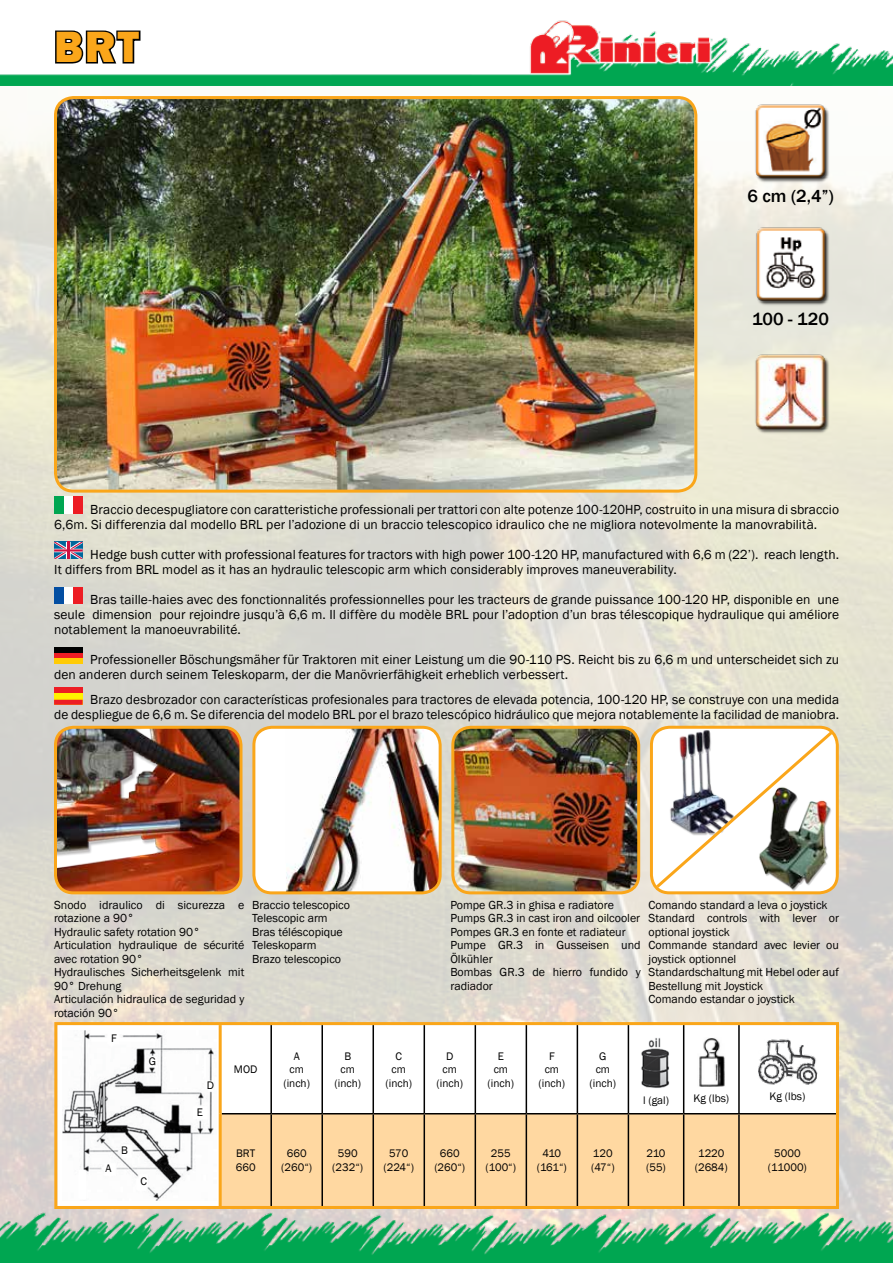
<style>
.page{position:relative;width:893px;height:1263px;background:#fff}
.page>*{position:absolute;margin:0;border:0;box-sizing:border-box;transform-origin:0 0}
.t1{font:800 45px "Franklin Gothic";color:#faa61a}
.t2{font:500 18px "Franklin Gothic";color:#000}
.t3{font:13.5px/15px "Franklin Gothic";letter-spacing:.005em;color:#000}
.t4{font:12px/13.5px "Franklin Gothic";color:#000}
.t5{font:11.25px/13.5px "Franklin Gothic";color:#000;text-align:center}
</style>
<div class="page">
<img style="left:0;top:20px;width:893px;height:1188px">
<img style="left:0;top:1208px;width:893px;height:55px">
<div style="left:650px;top:726px;width:189px;height:168px;border:3px solid #faa61a;border-radius:18px"></div>
<svg style="left:54px;top:29px;width:88px;height:36px"></svg>
<img style="left:56px;top:98px;width:638px;height:393px">
<div style="left:54px;top:96px;width:643px;height:397px;border:3px solid #faa61a;border-radius:18px"></div>
<div style="left:54px;top:497px;width:29px;height:17px;background:#fff"></div>
<div style="left:54px;top:497px;width:9px;height:17px;background:#00a651"></div>
<div style="left:73px;top:497px;width:10px;height:17px;background:#ed1d24"></div>
<svg style="left:54px;top:542px;width:29px;height:17px"></svg>
<hr style="left:54px;top:549px;width:29px;height:2px;background:#ce1141">
<svg style="left:63px;top:587px;width:11px;height:17px"></svg>
<div style="left:54px;top:587px;width:9px;height:17px;background:#034ea2"></div>
<div style="left:74px;top:587px;width:9px;height:17px;background:#ed1d24"></div>
<svg style="left:54px;top:653px;width:29px;height:6px"></svg>
<div style="left:54px;top:647px;width:29px;height:6px;background:#000"></div>
<div style="left:54px;top:659px;width:29px;height:5px;background:#ffcb05"></div>
<div style="left:54px;top:687px;width:29px;height:17px;background:#fff200"></div>
<div style="left:54px;top:687px;width:29px;height:6px;background:#ed1d24"></div>
<div style="left:54px;top:699px;width:29px;height:5px;background:#ed1d24"></div>
<div style="left:54px;top:699px;width:29px;height:5px;border:1px solid #ffcb05"></div>
<img style="left:453px;top:727px;width:186px;height:166px">
<div style="left:451px;top:726px;width:189px;height:168px;border:3px solid #faa61a;border-radius:18px"></div>
<div style="left:254px;top:727px;width:186px;height:166px;background:#fff;border-radius:18px"></div>
<img style="left:286px;top:727px;width:154px;height:166px">
<div style="left:252px;top:726px;width:190px;height:168px;border:3px solid #faa61a;border-radius:18px"></div>
<img style="left:56px;top:727px;width:185px;height:166px">
<div style="left:54px;top:726px;width:188px;height:168px;border:3px solid #faa61a;border-radius:18px"></div>
<svg style="left:58px;top:1026px;width:777px;height:179px"></svg>
<div style="left:222px;top:1114px;width:613px;height:91px;background:#ffd8a1"></div>
<hr style="left:270px;top:1025px;width:2px;height:88px;background:#000">
<hr style="left:321px;top:1025px;width:2px;height:88px;background:#000">
<hr style="left:372px;top:1025px;width:2px;height:88px;background:#000">
<hr style="left:424px;top:1025px;width:1px;height:88px;background:#000">
<hr style="left:475px;top:1025px;width:1px;height:88px;background:#000">
<hr style="left:526px;top:1025px;width:1px;height:88px;background:#000">
<hr style="left:577px;top:1025px;width:1px;height:88px;background:#000">
<hr style="left:628px;top:1025px;width:1px;height:88px;background:#000">
<hr style="left:683px;top:1025px;width:1px;height:88px;background:#000">
<hr style="left:738px;top:1025px;width:2px;height:88px;background:#000">
<hr style="left:222px;top:1113px;width:49px;height:1px;background:#000">
<hr style="left:271px;top:1113px;width:51px;height:1px;background:#000">
<hr style="left:270px;top:1114px;width:2px;height:92px;background:#000">
<hr style="left:322px;top:1113px;width:51px;height:1px;background:#000">
<hr style="left:321px;top:1114px;width:2px;height:92px;background:#000">
<hr style="left:373px;top:1113px;width:51px;height:1px;background:#000">
<hr style="left:372px;top:1114px;width:2px;height:92px;background:#000">
<hr style="left:424px;top:1113px;width:51px;height:1px;background:#000">
<hr style="left:424px;top:1114px;width:1px;height:92px;background:#000">
<hr style="left:475px;top:1113px;width:51px;height:1px;background:#000">
<hr style="left:475px;top:1114px;width:1px;height:92px;background:#000">
<hr style="left:526px;top:1113px;width:51px;height:1px;background:#000">
<hr style="left:526px;top:1114px;width:1px;height:92px;background:#000">
<hr style="left:577px;top:1113px;width:51px;height:1px;background:#000">
<hr style="left:577px;top:1114px;width:1px;height:92px;background:#000">
<hr style="left:628px;top:1113px;width:56px;height:1px;background:#000">
<hr style="left:628px;top:1114px;width:1px;height:92px;background:#000">
<hr style="left:684px;top:1113px;width:55px;height:1px;background:#000">
<hr style="left:683px;top:1114px;width:1px;height:92px;background:#000">
<hr style="left:739px;top:1113px;width:97px;height:1px;background:#000">
<hr style="left:738px;top:1114px;width:2px;height:92px;background:#000">
<hr style="left:219px;top:1025px;width:3px;height:89px;background:#faa61a">
<hr style="left:219px;top:1114px;width:3px;height:92px;background:#faa61a">
<img style="left:63px;top:1030px;width:153px;height:170px">
<img style="left:635px;top:1035px;width:42px;height:56px">
<img style="left:697px;top:1037px;width:28px;height:51px">
<img style="left:751px;top:1038px;width:73px;height:49px">
<div style="left:54px;top:1022px;width:785px;height:187px;border:3px solid #faa61a"></div>
<img style="left:742px;top:347px;width:97px;height:93px">
<img style="left:742px;top:96px;width:97px;height:94px">
<img style="left:743px;top:224px;width:96px;height:88px">
<svg style="left:653px;top:728px;width:183px;height:163px"></svg>
<img style="left:755px;top:779px;width:79px;height:118px">
<h1 class="t1" style="left:54px;top:18px;width:86px">BRT</h1>
<h2 class="t2" style="left:747px;top:185px;width:88px">6 cm (2,4”)</h2>
<h2 class="t2" style="left:752px;top:308px;width:78px">100 - 120</h2>
<p class="t3" style="left:54px;top:502px;width:786px;text-indent:36px">Braccio decespugliatore con caratteristiche professionali per trattori con alte potenze 100-120HP, costruito in una misura di sbraccio<br>6,6m. Si differenzia dal modello BRL per l’adozione di un braccio telescopico idraulico che ne migliora notevolmente la manovrabilità.</p>
<p class="t3" style="left:54px;top:547px;width:786px;text-indent:36px">Hedge bush cutter with professional features for tractors with high power 100-120 HP, manufactured with 6,6 m (22’). reach length.<br>It differs from BRL model as it has an hydraulic telescopic arm which considerably improves maneuverability.</p>
<p class="t3" style="left:54px;top:592px;width:786px;text-align:justify;text-indent:36px">Bras taille-haies avec des fonctionnalités professionnelles pour les tracteurs de grande puissance 100-120 HP, disponible en une seule dimension pour rejoindre jusqu’à 6,6 m. Il diffère du modèle BRL pour l’adoption d’un bras télescopique hydraulique qui améliore notablement la manoeuvrabilité.</p>
<p class="t3" style="left:54px;top:652px;width:786px;text-indent:36px">Professioneller Böschungsmäher für Traktoren mit einer Leistung um die 90-110 PS. Reicht bis zu 6,6 m und unterscheidet sich zu den anderen durch seinem Teleskoparm, der die Manövrierfähigkeit erheblich verbessert.</p>
<p class="t3" style="left:54px;top:693px;width:787px;text-align:right">Brazo desbrozador con características profesionales para tractores de elevada potencia, 100-120 HP, se construye con una medida<br>de despliegue de 6,6 m. Se diferencia del modelo BRL por el brazo telescópico hidráulico que mejora notablemente la facilidad de maniobra.</p>
<p class="t4" style="left:54px;top:898px;width:192px">Snodo idraulico di sicurezza e rotazione a 90°<br>Hydraulic safety rotation 90°<br>Articulation hydraulique de sécurité avec rotation 90°<br>Hydraulisches Sicherheitsgelenk mit<br>90° Drehung<br>Articulación hidraulica de seguridad y rotación 90°</p>
<p class="t4" style="left:252px;top:898px;width:99px">Braccio telescopico<br>Telescopic arm<br>Bras téléscopique<br>Teleskoparm<br>Brazo telescopico</p>
<p class="t4" style="left:450px;top:898px;width:192px">Pompe GR.3 in ghisa e radiatore<br>Pumps GR.3 in cast iron and oilcooler<br>Pompes GR.3 en fonte et radiateur<br>Pumpe GR.3 in Gusseisen und<br>Ölkühler<br>Bombas GR.3 de hierro fundido y radiador</p>
<p class="t4" style="left:649px;top:898px;width:192px">Comando standard a leva o joystick<br>Standard controls with lever or optional joystick<br>Commande standard avec levier ou joystick optionnel<br>Standardschaltung mit Hebel oder auf<br>Bestellung mit Joystick<br>Comando estandar o joystick</p>
<p class="t5" style="left:111px;top:1031px;width:7px">F</p>
<p class="t5" style="left:149px;top:1055px;width:9px">G</p>
<p class="t5" style="left:106px;top:1161px;width:8px">A</p>
<p class="t5" style="left:121px;top:1143px;width:8px">B</p>
<p class="t5" style="left:140px;top:1174px;width:8px">C</p>
<p class="t5" style="left:207px;top:1078px;width:9px">D</p>
<p class="t5" style="left:197px;top:1105px;width:8px">E</p>
<p class="t5" style="left:234px;top:1063px;width:25px">MOD</p>
<p class="t5" style="left:283px;top:1049px;width:28px">A<br>cm (inch)</p>
<p class="t5" style="left:334px;top:1049px;width:28px">B<br>cm (inch)</p>
<p class="t5" style="left:385px;top:1049px;width:28px">C<br>cm (inch)</p>
<p class="t5" style="left:436px;top:1049px;width:28px">D<br>cm (inch)</p>
<p class="t5" style="left:488px;top:1049px;width:28px">E<br>cm (inch)</p>
<p class="t5" style="left:539px;top:1049px;width:28px">F<br>cm (inch)</p>
<p class="t5" style="left:590px;top:1049px;width:28px">G<br>cm (inch)</p>
<p class="t5" style="left:643px;top:1094px;width:28px">l (gal)</p>
<p class="t5" style="left:693px;top:1091px;width:37px">Kg (lbs)</p>
<p class="t5" style="left:769px;top:1090px;width:37px">Kg (lbs)</p>
<p class="t5" style="left:236px;top:1147px;width:21px;text-align:left">BRT<br>660</p>
<p class="t5" style="left:281px;top:1147px;width:32px">660 (260“)</p>
<p class="t5" style="left:332px;top:1147px;width:32px">590 (232“)</p>
<p class="t5" style="left:384px;top:1147px;width:32px">570 (224“)</p>
<p class="t5" style="left:434px;top:1147px;width:32px">660 (260“)</p>
<p class="t5" style="left:486px;top:1147px;width:32px">255 (100“)</p>
<p class="t5" style="left:537px;top:1147px;width:32px">410 (161“)</p>
<p class="t5" style="left:591px;top:1147px;width:25px;text-align:left">120 (47“)</p>
<p class="t5" style="left:646px;top:1147px;width:21px;text-align:left">210 (55)</p>
<p class="t5" style="left:695px;top:1147px;width:35px;text-align:left">1220 (2684)</p>
<p class="t5" style="left:768px;top:1147px;width:41px">5000 (11000)</p>
</div>
